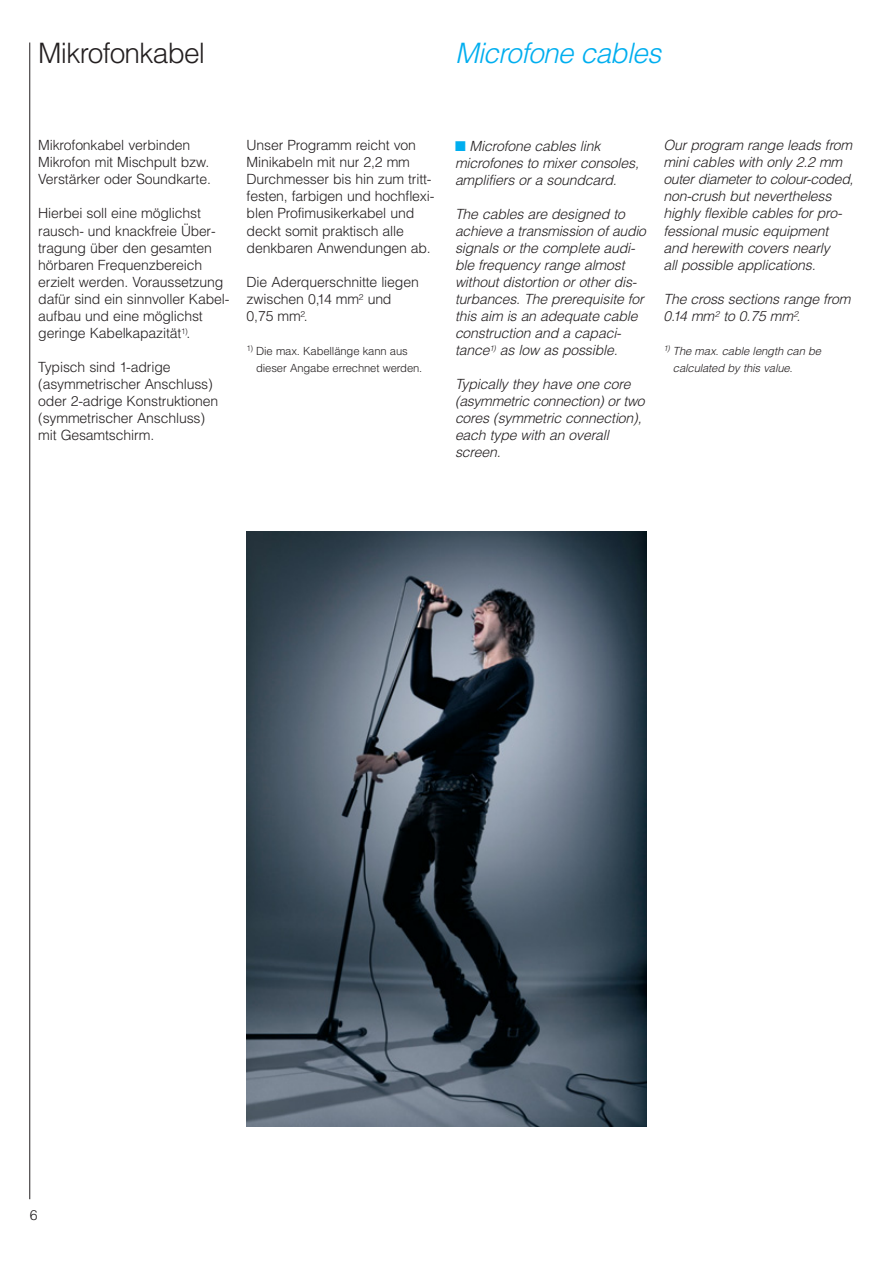
<style>
.page{position:relative;width:893px;height:1263px;background:#fff}
.page>*{position:absolute;margin:0;border:0;box-sizing:border-box;transform-origin:0 0}
.t1{font:italic 300 28.2px "Helvetica";color:#00aeef}
.t2{font:300 28.2px "Helvetica";letter-spacing:-.03em;color:#231f20}
.t3{font:italic 300 14.1px/17px "Helvetica";color:#231f20}
.t4{font:300 14.1px/17px "Helvetica";letter-spacing:-.01em;color:#231f20}
.t5{font:300 11.25px/17px "Helvetica";letter-spacing:-.01em;color:#231f20}
.t6{font:italic 300 11.25px/17px "Helvetica";color:#231f20}
.s1{color:#00aeef}
</style>
<div class="page">
<hr style="left:29px;top:43px;width:1px;height:1156px;background:#231f20">
<img style="left:247px;top:531px;width:399px;height:596px">
<h1 class="t2" style="left:38px;top:42px;width:168px">Mikrofonkabel</h1>
<h1 class="t1" style="left:455px;top:42px;width:213px">Microfone cables</h1>
<p class="t4" style="left:38px;top:138px;width:174px">Mikrofonkabel verbinden<br>Mikro fon mit Mischpult bzw.<br>Verstär ker oder Soundkarte.</p>
<p class="t4" style="left:38px;top:206px;width:193px">Hierbei soll eine möglichst rausch- und knackfreie Über - tragung über den gesamten hör baren Frequenzbereich erzielt werden. Voraussetzung dafür sind ein sinnvoller Kabel - aufbau und eine möglichst geringe Kabelkapazität<sup>1)</sup>.</p>
<p class="t4" style="left:38px;top:359px;width:182px">Typisch sind 1-adrige<br>(asym metrischer Anschluss) oder 2-adrige Konstruktionen (sym metrischer Anschluss) mit Gesamtschirm.</p>
<p class="t4" style="left:247px;top:138px;width:189px">Unser Programm reicht von<br>Minikabeln mit nur 2,2 mm<br>Durchmesser bis hin zum tritt - festen, farbigen und hoch flexi - blen Profimusikerkabel und deckt somit praktisch alle denkbaren Anwendungen ab.</p>
<p class="t4" style="left:247px;top:274px;width:174px">Die Aderquerschnitte liegen zwischen 0,14 mm<sup>2</sup> und<br>0,75 mm<sup>2</sup>.</p>
<p class="t5" style="left:256px;top:343px;width:168px;text-indent:-10px"><sup>1)</sup> Die max. Kabellänge kann aus dieser Angabe errechnet werden.</p>
<p class="t3" style="left:455px;top:139px;width:188px"><span class="s1">■</span> Microfone cables link microfones to mixer consoles, amplifiers or a soundcard.</p>
<p class="t3" style="left:455px;top:207px;width:195px">The cables are designed to achieve a transmission of audio signals or the complete audi&shy;ble frequency range almost without distortion or other dis&shy;turbances. The prerequisite for this aim is an adequate cable construction and a capaci&shy;tance<sup>1)</sup> as low as possible.</p>
<p class="t3" style="left:455px;top:377px;width:194px">Typically they have one core (asymmetric connection) or two cores (symmetric connection), each type with an overall screen.</p>
<p class="t3" style="left:663px;top:138px;width:194px">Our program range leads from mini cables with only 2.2 mm outer diameter to colour-coded, non-crush but nevertheless highly flexible cables for pro&shy;fessional music equipment and herewith covers nearly<br>all possible applications.</p>
<p class="t3" style="left:663px;top:291px;width:192px">The cross sections range from<br>0.14 mm<sup>2</sup> to 0.75 mm<sup>2</sup>.</p>
<p class="t6" style="left:673px;top:343px;width:152px;text-indent:-10px"><sup>1)</sup> The max. cable length can be calculated by this value.</p>
<p class="t4" style="left:30px;top:1208px;width:9px">6</p>
</div>
